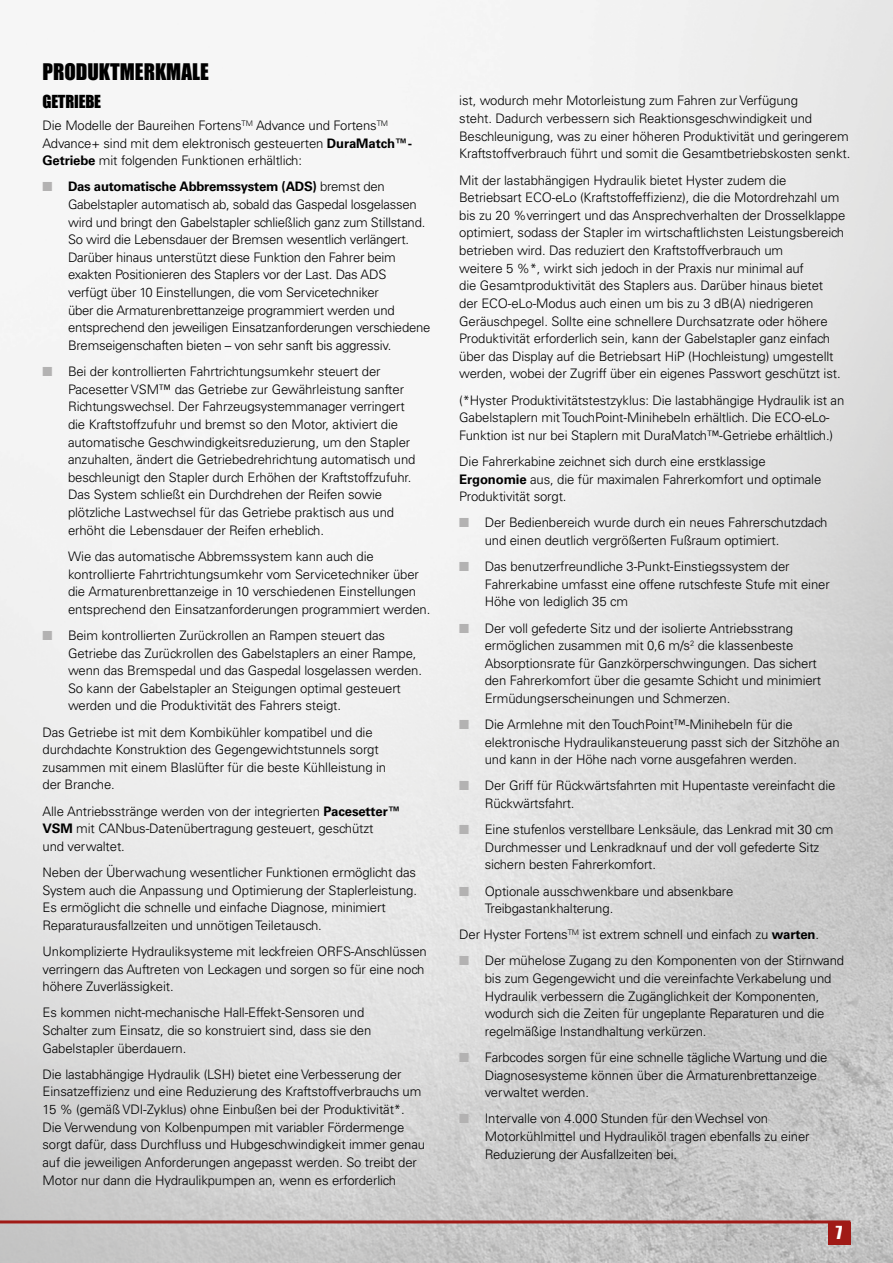
<style>
.page{position:relative;width:893px;height:1263px;background:#fff}
.page>*{position:absolute;margin:0;border:0;box-sizing:border-box;transform-origin:0 0}
.t1{font:21px "Impact";color:#000}
.t2{font:16.5px "Impact";letter-spacing:-.01em;color:#000}
.t3{font:16.5px "Impact";color:#fff}
.t4{font:300 13.2px/17.7px "Univers";letter-spacing:-.01em;color:#000}
.s1{font-weight:700}
.s2{color:#b3b2b2}
</style>
<div class="page">
<img style="left:0;top:0;width:893px;height:1263px">
<hr style="left:0;top:1222px;width:1px;height:41px;background:#525251">
<hr style="left:0;top:1220px;width:850px;height:3px;background:#a01a16">
<div style="left:828px;top:1222px;width:22px;height:23px;background:#a01a16"></div>
<h1 class="t1" style="left:43px;top:56px;width:168px">PRODUKTMERKMALE</h1>
<p class="t2" style="left:43px;top:89px;width:60px">GETRIEBE</p>
<p class="t4" style="left:43px;top:116px;width:371px">Die Modelle der Baureihen Fortens<sup>TM</sup> Advance und Fortens<sup>TM<br></sup>Advance+ sind mit dem elektronisch gesteuerten <span class="s1">DuraMatch™-<br>Getriebe</span> mit folgenden Funktionen erhältlich:</p>
<p class="t4" style="left:68px;top:178px;width:364px;text-indent:-26px"><span class="s2">■</span> <span class="s1">Das automatische Abbremssystem (ADS)</span> bremst den Gabelstapler automatisch ab, sobald das Gaspedal losgelassen wird und bringt den Gabelstapler schließlich ganz zum Stillstand.<br>So wird die Lebensdauer der Bremsen wesentlich verlängert.<br>Darüber hinaus unterstützt diese Funktion den Fahrer beim exakten Positionieren des Staplers vor der Last. Das ADS<br>verfügt über 10 Einstellungen, die vom Servicetechniker<br>über die Armaturenbrettanzeige programmiert werden und entsprechend den jeweiligen Einsatzanforderungen verschiedene Bremseigenschaften bieten – von sehr sanft bis aggressiv.</p>
<p class="t4" style="left:68px;top:363px;width:349px;text-indent:-26px"><span class="s2">■</span> Bei der kontrollierten Fahrtrichtungsumkehr steuert der Pacesetter VSM™ das Getriebe zur Gewährleistung sanfter Richtungswechsel. Der Fahrzeugsystemmanager verringert die Kraftstoffzufuhr und bremst so den Motor, aktiviert die automatische Geschwindigkeitsreduzierung, um den Stapler anzuhalten, ändert die Getriebedrehrichtung automatisch und beschleunigt den Stapler durch Erhöhen der Kraftstoffzufuhr.<br>Das System schließt ein Durchdrehen der Reifen sowie plötzliche Lastwechsel für das Getriebe praktisch aus und erhöht die Lebensdauer der Reifen erheblich.</p>
<p class="t4" style="left:68px;top:547px;width:364px">Wie das automatische Abbremssystem kann auch die kontrollierte Fahrtrichtungsumkehr vom Servicetechniker über die Armaturenbrettanzeige in 10 verschiedenen Einstellungen entsprechend den Einsatzanforderungen programmiert werden.</p>
<p class="t4" style="left:68px;top:626px;width:356px;text-indent:-26px"><span class="s2">■</span> Beim kontrollierten Zurückrollen an Rampen steuert das Getriebe das Zurückrollen des Gabelstaplers an einer Rampe, wenn das Bremspedal und das Gaspedal losgelassen werden.<br>So kann der Gabelstapler an Steigungen optimal gesteuert werden und die Produktivität des Fahrers steigt.</p>
<p class="t4" style="left:43px;top:723px;width:345px">Das Getriebe ist mit dem Kombikühler kompatibel und die durchdachte Konstruktion des Gegengewichtstunnels sorgt zusammen mit einem Blaslüfter für die beste Kühlleistung in der Branche.</p>
<p class="t4" style="left:43px;top:802px;width:360px">Alle Antriebsstränge werden von der integrierten <span class="s1">Pacesetter™<br>VSM</span> mit CANbus-Datenübertragung gesteuert, geschützt<br>und verwaltet.</p>
<p class="t4" style="left:43px;top:863px;width:376px">Neben der Überwachung wesentlicher Funktionen ermöglicht das System auch die Anpassung und Optimierung der Staplerleistung.<br>Es ermöglicht die schnelle und einfache Diagnose, minimiert Reparaturausfallzeiten und unnötigen Teiletausch.</p>
<p class="t4" style="left:43px;top:942px;width:386px">Unkomplizierte Hydrauliksysteme mit leckfreien ORFS-Anschlüssen verringern das Auftreten von Leckagen und sorgen so für eine noch höhere Zuverlässigkeit.</p>
<p class="t4" style="left:43px;top:1004px;width:330px">Es kommen nicht-mechanische Hall-Effekt-Sensoren und<br>Schalter zum Einsatz, die so konstruiert sind, dass sie den<br>Gabelstapler überdauern.</p>
<p class="t4" style="left:43px;top:1065px;width:384px">Die lastabhängige Hydraulik (LSH) bietet eine Verbesserung der Einsatzeffizienz und eine Reduzierung des Kraftstoffverbrauchs um 15 % (gemäß VDI-Zyklus) ohne Einbußen bei der Produktivität*.<br>Die Verwendung von Kolbenpumpen mit variabler Fördermenge sorgt dafür, dass Durchfluss und Hubgeschwindigkeit immer genau auf die jeweiligen Anforderungen angepasst werden. So treibt der Motor nur dann die Hydraulikpumpen an, wenn es erforderlich</p>
<p class="t4" style="left:459px;top:92px;width:393px">ist, wodurch mehr Motorleistung zum Fahren zur Verfügung<br>steht. Dadurch verbessern sich Reaktionsgeschwindigkeit und Beschleunigung, was zu einer höheren Produktivität und geringerem Kraftstoffverbrauch führt und somit die Gesamtbetriebskosten senkt.</p>
<p class="t4" style="left:459px;top:171px;width:388px">Mit der lastabhängigen Hydraulik bietet Hyster zudem die Betriebsart ECO-eLo (Kraftstoffeffizienz), die die Motordrehzahl um bis zu 20 %verringert und das Ansprechverhalten der Drosselklappe optimiert, sodass der Stapler im wirtschaftlichsten Leistungsbereich betrieben wird. Das reduziert den Kraftstoffverbrauch um<br>weitere 5 %*, wirkt sich jedoch in der Praxis nur minimal auf<br>die Gesamtproduktivität des Staplers aus. Darüber hinaus bietet der ECO-eLo-Modus auch einen um bis zu 3 dB(A) niedrigeren Geräuschpegel. Sollte eine schnellere Durchsatzrate oder höhere Produktivität erforderlich sein, kann der Gabelstapler ganz einfach über das Display auf die Betriebsart HiP (Hochleistung) umgestellt werden, wobei der Zugriff über ein eigenes Passwort geschützt ist.</p>
<p class="t4" style="left:459px;top:391px;width:387px">(*Hyster Produktivitätstestzyklus: Die lastabhängige Hydraulik ist an<br>Gabelstaplern mit TouchPoint-Minihebeln erhältlich. Die ECO-eLo-<br>Funktion ist nur bei Staplern mit DuraMatch™-Getriebe erhältlich.)</p>
<p class="t4" style="left:459px;top:452px;width:364px">Die Fahrerkabine zeichnet sich durch eine erstklassige<br><span class="s1">Ergonomie</span> aus, die für maximalen Fahrerkomfort und optimale<br>Produktivität sorgt.</p>
<p class="t4" style="left:485px;top:514px;width:344px;text-indent:-26px"><span class="s2">■</span> Der Bedienbereich wurde durch ein neues Fahrerschutzdach und einen deutlich vergrößerten Fußraum optimiert.</p>
<p class="t4" style="left:485px;top:558px;width:346px;text-indent:-26px"><span class="s2">■</span> Das benutzerfreundliche 3-Punkt-Einstiegssystem der<br>Fahrerkabine umfasst eine offene rutschfeste Stufe mit einer<br>Höhe von lediglich 35 cm</p>
<p class="t4" style="left:485px;top:619px;width:338px;text-indent:-26px"><span class="s2">■</span> Der voll gefederte Sitz und der isolierte Antriebsstrang ermöglichen zusammen mit 0,6 m/s<sup>2</sup> die klassenbeste Absorptionsrate für Ganzkörperschwingungen. Das sichert den Fahrerkomfort über die gesamte Schicht und minimiert Ermüdungserscheinungen und Schmerzen.</p>
<p class="t4" style="left:485px;top:715px;width:356px;text-indent:-26px"><span class="s2">■</span> Die Armlehne mit den TouchPoint™-Minihebeln für die elektronische Hydraulikansteuerung passt sich der Sitzhöhe an und kann in der Höhe nach vorne ausgefahren werden.</p>
<p class="t4" style="left:485px;top:777px;width:352px;text-indent:-26px"><span class="s2">■</span> Der Griff für Rückwärtsfahrten mit Hupentaste vereinfacht die<br>Rückwärtsfahrt.</p>
<p class="t4" style="left:485px;top:821px;width:350px;text-indent:-26px"><span class="s2">■</span> Eine stufenlos verstellbare Lenksäule, das Lenkrad mit 30 cm<br>Durchmesser und Lenkradknauf und der voll gefederte Sitz sichern besten Fahrerkomfort.</p>
<p class="t4" style="left:485px;top:882px;width:250px;text-indent:-26px"><span class="s2">■</span> Optionale ausschwenkbare und absenkbare<br>Treibgastankhalterung.</p>
<p class="t4" style="left:459px;top:926px;width:361px">Der Hyster Fortens<sup>TM</sup> ist extrem schnell und einfach zu <span class="s1">warten</span>.</p>
<p class="t4" style="left:485px;top:952px;width:361px;text-indent:-26px"><span class="s2">■</span> Der mühelose Zugang zu den Komponenten von der Stirnwand bis zum Gegengewicht und die vereinfachte Verkabelung und Hydraulik verbessern die Zugänglichkeit der Komponenten, wodurch sich die Zeiten für ungeplante Reparaturen und die regelmäßige Instandhaltung verkürzen.</p>
<p class="t4" style="left:485px;top:1048px;width:344px;text-indent:-26px"><span class="s2">■</span> Farbcodes sorgen für eine schnelle tägliche Wartung und die<br>Diagnosesysteme können über die Armaturenbrettanzeige verwaltet werden.</p>
<p class="t4" style="left:485px;top:1110px;width:326px;text-indent:-26px"><span class="s2">■</span> Intervalle von 4.000 Stunden für den Wechsel von<br>Motorkühlmittel und Hydrauliköl tragen ebenfalls zu einer<br>Reduzierung der Ausfallzeiten bei.</p>
<p class="t3" style="left:836px;top:1220px;width:8px">7</p>
</div>
